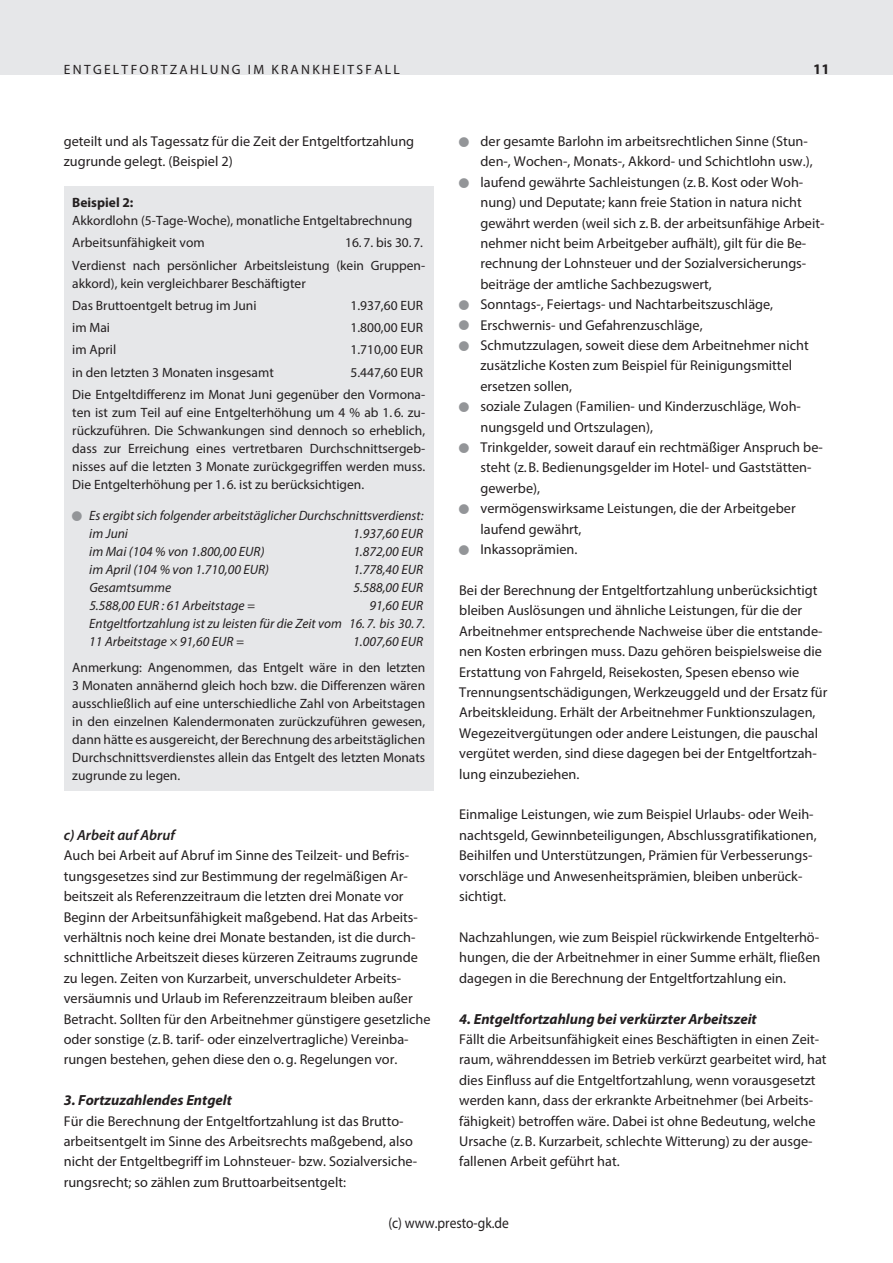
<style>
.page{position:relative;width:893px;height:1263px;background:#fff}
.page>*{position:absolute;margin:0;border:0;box-sizing:border-box;transform-origin:0 0}
.t1{font:15px "Myriad Pro";color:#231f20;scale:.9 1}
.t2{font:italic 700 14.7px "Myriad Pro";color:#231f20}
.t3{font:italic 600 14.7px "Myriad Pro";color:#231f20}
.t4{font:700 14.7px "Myriad Pro";color:#231f20}
.t5{font:14.25px/20.4px "Myriad Pro";color:#231f20}
.t6{font:13.5px/18px "Myriad Pro";color:#231f20}
.t7{font:italic 13.5px/18px "Myriad Pro";color:#231f20}
.t8{font:13.5px "Myriad Pro";letter-spacing:.17em;color:#231f20}
.t9{font:700 13.5px "Myriad Pro";color:#231f20}
.s1{color:#939598}
</style>
<div class="page">
<div style="left:0;top:0;width:893px;height:75px;background:#e6e7e9"></div>
<div style="left:64px;top:187px;width:370px;height:604px;background:#e6e7e9"></div>
<p class="t8" style="left:64px;top:62px;width:338px">ENTGELTFORTZAHLUNG IM KRANKHEITSFALL</p>
<p class="t5" style="left:64px;top:131px;width:352px">geteilt und als Tagessatz für die Zeit der Entgeltfortzahlung zugrunde gelegt. (Beispiel 2)</p>
<p class="t9" style="left:72px;top:195px;width:63px">Beispiel 2:</p>
<p class="t6" style="left:72px;top:209px;width:342px;line-height:22.2px">Akkordlohn (5-Tage-Woche), monatliche Entgeltabrechnung<br>Arbeitsunfähigkeit vom</p>
<p class="t6" style="left:72px;top:231px;width:354px;line-height:22.2px;text-align:right">16.7. bis 30.7.<br>Verdienst nach persönlicher Arbeitsleistung (kein Gruppen-</p>
<p class="t6" style="left:72px;top:272px;width:235px;line-height:22.2px">akkord), kein vergleichbarer Beschäftigter<br>Das Bruttoentgelt betrug im Juni</p>
<p class="t6" style="left:350px;top:296px;width:74px">1.937,60 EUR</p>
<p class="t6" style="left:72px;top:318px;width:39px">im Mai</p>
<p class="t6" style="left:350px;top:318px;width:74px">1.800,00 EUR</p>
<p class="t6" style="left:72px;top:341px;width:45px">im April</p>
<p class="t6" style="left:350px;top:341px;width:74px">1.710,00 EUR</p>
<p class="t6" style="left:72px;top:363px;width:203px">in den letzten 3 Monaten insgesamt</p>
<p class="t6" style="left:72px;top:361px;width:354px;line-height:22.2px;text-align:right">5.447,60 EUR<br>Die Entgeltdifferenz im Monat Juni gegenüber den Vormona-</p>
<p class="t6" style="left:72px;top:403px;width:354px;text-align:justify">ten ist zum Teil auf eine Entgelterhöhung um 4 % ab 1.6. zu&shy;rückzuführen. Die Schwankungen sind dennoch so erheblich, dass zur Erreichung eines vertretbaren Durchschnittsergeb&shy;nisses auf die letzten 3 Monate zurückgegriffen werden muss.<br>Die Entgelterhöhung per 1.6. ist zu berücksichtigen.</p>
<p class="t7" style="left:89px;top:506px;width:336px;text-indent:-17px"><span class="s1">■</span> Es ergibt sich folgender arbeitstäglicher Durchschnittsverdienst: im Juni</p>
<p class="t7" style="left:353px;top:524px;width:71px">1.937,60 EUR</p>
<p class="t7" style="left:89px;top:542px;width:177px">im Mai (104 % von 1.800,00 EUR)</p>
<p class="t7" style="left:353px;top:542px;width:71px">1.872,00 EUR</p>
<p class="t7" style="left:89px;top:560px;width:181px">im April (104 % von 1.710,00 EUR)</p>
<p class="t7" style="left:353px;top:560px;width:71px">1.778,40 EUR</p>
<p class="t7" style="left:89px;top:578px;width:83px">Gesamtsumme</p>
<p class="t7" style="left:353px;top:578px;width:71px">5.588,00 EUR</p>
<p class="t7" style="left:89px;top:596px;width:167px">5.588,00 EUR : 61 Arbeitstage =</p>
<p class="t7" style="left:89px;top:596px;width:337px;text-indent:280px">91,60 EUR<br>Entgeltfortzahlung ist zu leisten für die Zeit vom 16. 7. bis 30. 7.<br>11 Arbeitstage × 91,60 EUR =</p>
<p class="t7" style="left:353px;top:632px;width:71px">1.007,60 EUR</p>
<p class="t6" style="left:72px;top:658px;width:354px;text-align:justify">Anmerkung: Angenommen, das Entgelt wäre in den letzten 3 Monaten annähernd gleich hoch bzw. die Differenzen wären ausschließlich auf eine unterschiedliche Zahl von Arbeitstagen in den einzelnen Kalendermonaten zurückzuführen gewesen, dann hätte es ausgereicht, der Berechnung des arbeitstäglichen Durchschnittsverdienstes allein das Entgelt des letzten Monats zugrunde zu legen.</p>
<p class="t3" style="left:64px;top:825px;width:113px">c) Arbeit auf Abruf</p>
<p class="t5" style="left:64px;top:845px;width:368px">Auch bei Arbeit auf Abruf im Sinne des Teilzeit- und Befris&shy;tungsgesetzes sind zur Bestimmung der regelmäßigen Ar&shy;beitszeit als Referenzzeitraum die letzten drei Monate vor Beginn der Arbeitsunfähigkeit maßgebend. Hat das Arbeits&shy;verhältnis noch keine drei Monate bestanden, ist die durch&shy;schnittliche Arbeitszeit dieses kürzeren Zeitraums zugrunde zu legen. Zeiten von Kurzarbeit, unverschuldeter Arbeits&shy;versäumnis und Urlaub im Referenzzeitraum bleiben außer Betracht. Sollten für den Arbeitnehmer günstigere gesetzliche oder sonstige (z.B. tarif- oder einzelvertragliche) Vereinba&shy;rungen bestehen, gehen diese den o.g. Regelungen vor.</p>
<p class="t2" style="left:64px;top:1092px;width:170px">3. Fortzuzahlendes Entgelt</p>
<p class="t5" style="left:64px;top:1110px;width:355px">Für die Berechnung der Entgeltfortzahlung ist das Brutto&shy;arbeitsentgelt im Sinne des Arbeitsrechts maßgebend, also nicht der Entgeltbegriff im Lohnsteuer- bzw. Sozialversiche&shy;rungsrecht; so zählen zum Bruttoarbeitsentgelt:</p>
<p class="t4" style="left:813px;top:61px;width:18px">11</p>
<p class="t5" style="left:480px;top:131px;width:334px;text-indent:-21px"><span class="s1">■</span> der gesamte Barlohn im arbeitsrechtlichen Sinne (Stun&shy;den-, Wochen-, Monats-, Akkord- und Schichtlohn usw.),</p>
<p class="t5" style="left:480px;top:171px;width:345px;text-indent:-21px"><span class="s1">■</span> laufend gewährte Sachleistungen (z.B. Kost oder Woh&shy;nung) und Deputate; kann freie Station in natura nicht gewährt werden (weil sich z.B. der arbeitsunfähige Arbeit&shy;nehmer nicht beim Arbeitgeber aufhält), gilt für die Be&shy;rechnung der Lohnsteuer und der Sozialversicherungs&shy;beiträge der amtliche Sachbezugswert,</p>
<p class="t5" style="left:459px;top:294px;width:315px"><span class="s1">■</span> Sonntags-, Feiertags- und Nachtarbeitszuschläge,</p>
<p class="t5" style="left:459px;top:314px;width:245px"><span class="s1">■</span> Erschwernis- und Gefahrenzuschläge,</p>
<p class="t5" style="left:480px;top:335px;width:330px;text-indent:-21px"><span class="s1">■</span> Schmutzzulagen, soweit diese dem Arbeitnehmer nicht zusätzliche Kosten zum Beispiel für Reinigungsmittel ersetzen sollen,</p>
<p class="t5" style="left:480px;top:396px;width:322px;text-indent:-21px"><span class="s1">■</span> soziale Zulagen (Familien- und Kinderzuschläge, Woh&shy;nungsgeld und Ortszulagen),</p>
<p class="t5" style="left:480px;top:437px;width:344px;text-indent:-21px"><span class="s1">■</span> Trinkgelder, soweit darauf ein rechtmäßiger Anspruch be&shy;steht (z.B. Bedienungsgelder im Hotel- und Gaststätten&shy;gewerbe),</p>
<p class="t5" style="left:480px;top:498px;width:317px;text-indent:-21px"><span class="s1">■</span> vermögenswirksame Leistungen, die der Arbeitgeber laufend gewährt,</p>
<p class="t5" style="left:459px;top:539px;width:120px"><span class="s1">■</span> Inkassoprämien.</p>
<p class="t5" style="left:459px;top:580px;width:370px">Bei der Berechnung der Entgeltfortzahlung unberücksichtigt bleiben Auslösungen und ähnliche Leistungen, für die der Arbeitnehmer entsprechende Nachweise über die entstande&shy;nen Kosten erbringen muss. Dazu gehören beispielsweise die Erstattung von Fahrgeld, Reisekosten, Spesen ebenso wie Trennungsentschädigungen, Werkzeuggeld und der Ersatz für Arbeitskleidung. Erhält der Arbeitnehmer Funktionszulagen, Wegezeitvergütungen oder andere Leistungen, die pauschal vergütet werden, sind diese dagegen bei der Entgeltfortzah&shy;lung einzubeziehen.</p>
<p class="t5" style="left:459px;top:804px;width:359px">Einmalige Leistungen, wie zum Beispiel Urlaubs- oder Weih&shy;nachtsgeld, Gewinnbeteiligungen, Abschlussgratifikationen, Beihilfen und Unterstützungen, Prämien für Verbesserungs&shy;vorschläge und Anwesenheitsprämien, bleiben unberück&shy;sichtigt.</p>
<p class="t5" style="left:459px;top:927px;width:363px;text-align:justify">Nachzahlungen, wie zum Beispiel rückwirkende Entgelterhö&shy;hungen, die der Arbeitnehmer in einer Summe erhält, fließen dagegen in die Berechnung der Entgeltfortzahlung ein.</p>
<p class="t2" style="left:459px;top:1010px;width:299px">4. Entgeltfortzahlung bei verkürzter Arbeitszeit</p>
<p class="t5" style="left:459px;top:1029px;width:369px">Fällt die Arbeitsunfähigkeit eines Beschäftigten in einen Zeit&shy;raum, währenddessen im Betrieb verkürzt gearbeitet wird, hat dies Einfluss auf die Entgeltfortzahlung, wenn vorausgesetzt werden kann, dass der erkrankte Arbeitnehmer (bei Arbeits&shy;fähigkeit) betroffen wäre. Dabei ist ohne Bedeutung, welche Ursache (z.B. Kurzarbeit, schlechte Witterung) zu der ausge--‑ fallenen Arbeit geführt hat.</p>
<p class="t1" style="left:388px;top:1213px;width:135px">(c) www.presto-gk.de</p>
</div>
